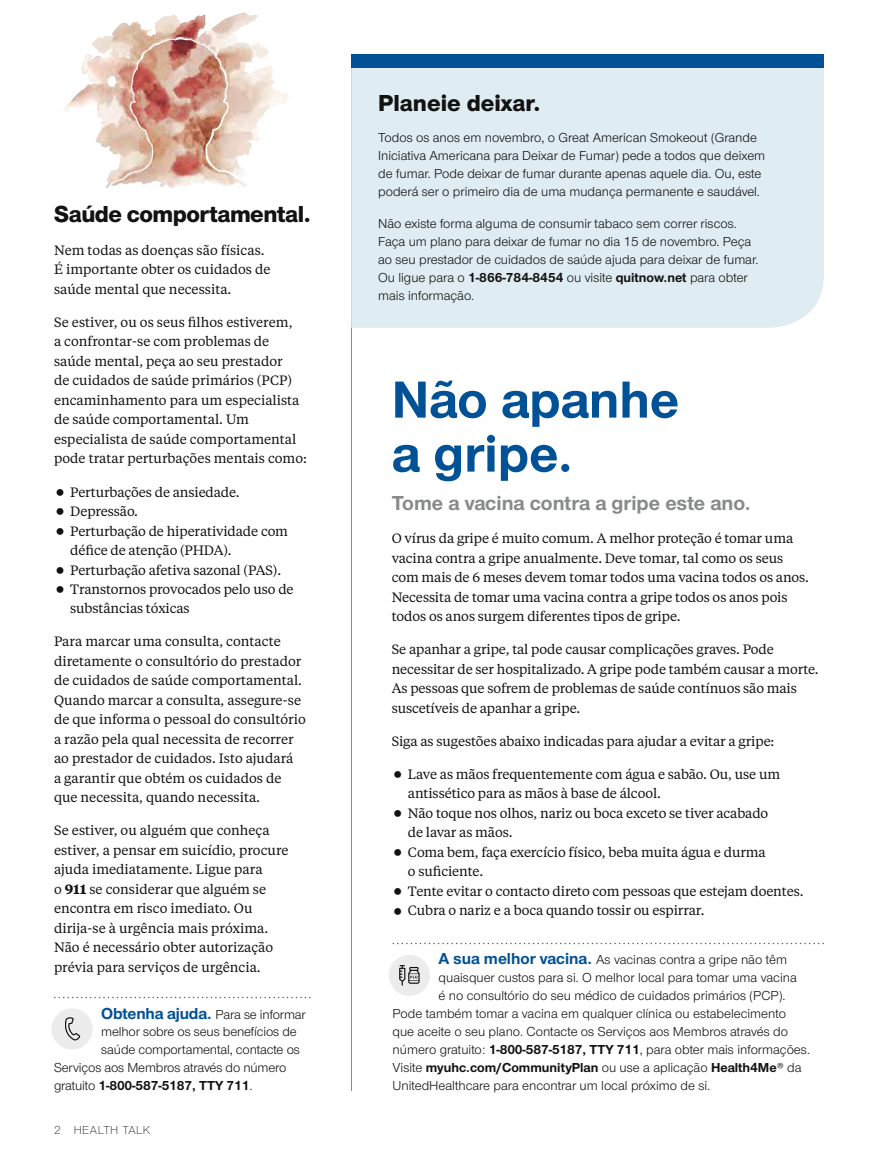
<style>
.page{position:relative;width:878px;height:1161px;background:#fff}
.page>*{position:absolute;margin:0;border:0;box-sizing:border-box;transform-origin:0 0}
.t1{font:700 54px/54px "UHC Sans";color:#005195}
.t2{font:800 24px "UHC Sans";letter-spacing:-.015em;color:#121212}
.t3{font:700 21px "UHC Sans";color:#888a8a}
.t4{font:13.5px/19.5px "UHC Serif Text";color:#121212}
.t5{font:13.5px/18px "UHC Sans";color:#121212}
.t6{font:700 13.5px "UHC Sans";color:#121212}
.t7{font:300 12px "UHC Sans";letter-spacing:.04em;color:#121212}
.s1{font-weight:700}
.s2{font-weight:700;font-size:16.5px;color:#005195}
.s3{font-weight:400}
</style>
<div class="page">
<hr style="left:351px;top:54px;width:1px;height:1037px;background:#888a8a">
<div style="left:351px;top:68px;width:473px;height:260px;background:#dfecf1"></div>
<svg style="left:104px;top:12px;width:184px;height:176px"></svg>
<svg style="left:243px;top:15px;width:15px;height:18px"></svg>
<svg style="left:95px;top:96px;width:193px;height:90px"></svg>
<svg style="left:92px;top:36px;width:21px;height:18px"></svg>
<svg style="left:234px;top:42px;width:34px;height:14px"></svg>
<svg style="left:392px;top:943px;width:432px;height:1px"></svg>
<div style="left:389px;top:955px;width:41px;height:41px;background:#ebeceb;border-radius:50%"></div>
<svg style="left:399px;top:965px;width:20px;height:21px"></svg>
<svg style="left:54px;top:997px;width:256px;height:1px"></svg>
<div style="left:51px;top:1008px;width:42px;height:42px;background:#ebeceb;border-radius:50%"></div>
<svg style="left:65px;top:1017px;width:15px;height:24px"></svg>
<div style="left:351px;top:54px;width:473px;height:14px;background:#005195"></div>
<img style="left:181px;top:13px;width:62px;height:27px">
<img style="left:131px;top:40px;width:45px;height:95px">
<img style="left:63px;top:50px;width:41px;height:64px">
<img style="left:252px;top:49px;width:17px;height:11px">
<h2 class="t2" style="left:54px;top:197px;width:258px">Saúde comportamental.</h2>
<p class="t4" style="left:54px;top:240px;width:218px">Nem todas as doenças são físicas.<br>É importante obter os cuidados de saúde mental que necessita.</p>
<p class="t4" style="left:54px;top:312px;width:254px">Se estiver, ou os seus filhos estiverem,<br>a confrontar-se com problemas de saúde mental, peça ao seu prestador<br>de cuidados de saúde primários (PCP) encaminhamento para um especialista de saúde comportamental. Um especialista de saúde comportamental pode tratar perturbações mentais como:</p>
<p class="t4" style="left:70px;top:481px;width:225px">Perturbações de ansiedade.<br>Depressão.<br>Perturbação de hiperatividade com défice de atenção (PHDA).<br>Perturbação afetiva sazonal (PAS).<br>Transtornos provocados pelo uso de substâncias tóxicas</p>
<p class="t4" style="left:54px;top:631px;width:253px">Para marcar uma consulta, contacte diretamente o consultório do prestador de cuidados de saúde comportamental.<br>Quando marcar a consulta, assegure-se de que informa o pessoal do consultório a razão pela qual necessita de recorrer ao prestador de cuidados. Isto ajudará<br>a garantir que obtém os cuidados de que necessita, quando necessita.</p>
<p class="t4" style="left:54px;top:820px;width:236px">Se estiver, ou alguém que conheça estiver, a pensar em suicídio, procure ajuda imediatamente. Ligue para<br>o <span class="s1">911</span> se considerar que alguém se encontra em risco imediato. Ou dirija-se à urgência mais próxima.<br>Não é necessário obter autorização prévia para serviços de urgência.</p>
<p class="t5" style="left:101px;top:1005px;width:206px"><span class="s2">Obtenha ajuda.</span> Para se informar</p>
<p class="t5" style="left:101px;top:1023px;width:197px">melhor sobre os seus benefícios de</p>
<p class="t5" style="left:101px;top:1041px;width:200px">saúde comportamental, contacte os</p>
<p class="t5" style="left:54px;top:1059px;width:234px">Serviços aos Membros através do número</p>
<p class="t6" style="left:54px;top:1077px;width:200px"><span class="s3">gratuito</span> 1-800-587-5187, TTY 711<span class="s3">.</span></p>
<p class="t7" style="left:54px;top:1122px;width:98px">2 HEALTH TALK</p>
<h2 class="t2" style="left:378px;top:86px;width:164px">Planeie deixar.</h2>
<p class="t5" style="left:378px;top:128px;width:388px">Todos os anos em novembro, o Great American Smokeout (Grande Iniciativa Americana para Deixar de Fumar) pede a todos que deixem de fumar. Pode deixar de fumar durante apenas aquele dia. Ou, este poderá ser o primeiro dia de uma mudança permanente e saudável.</p>
<p class="t5" style="left:378px;top:214px;width:382px">Não existe forma alguma de consumir tabaco sem correr riscos.<br>Faça um plano para deixar de fumar no dia 15 de novembro. Peça ao seu prestador de cuidados de saúde ajuda para deixar de fumar.<br>Ou ligue para o <span class="s1">1-866-784-8454</span> ou visite <span class="s1">quitnow.net</span> para obter mais informação.</p>
<h1 class="t1" style="left:392px;top:371px;width:289px">Não apanhe a gripe.</h1>
<h3 class="t3" style="left:392px;top:489px;width:360px">Tome a vacina contra a gripe este ano.</h3>
<p class="t4" style="left:392px;top:528px;width:419px">O vírus da gripe é muito comum. A melhor proteção é tomar uma vacina contra a gripe anualmente. Deve tomar, tal como os seus com mais de 6 meses devem tomar todos uma vacina todos os anos.<br>Necessita de tomar uma vacina contra a gripe todos os anos pois todos os anos surgem diferentes tipos de gripe.</p>
<p class="t4" style="left:392px;top:639px;width:428px">Se apanhar a gripe, tal pode causar complicações graves. Pode necessitar de ser hospitalizado. A gripe pode também causar a morte.<br>As pessoas que sofrem de problemas de saúde contínuos são mais suscetíveis de apanhar a gripe.</p>
<p class="t4" style="left:392px;top:731px;width:384px">Siga as sugestões abaixo indicadas para ajudar a evitar a gripe:</p>
<p class="t4" style="left:408px;top:764px;width:397px">Lave as mãos frequentemente com água e sabão. Ou, use um antissético para as mãos à base de álcool.<br>Não toque nos olhos, nariz ou boca exceto se tiver acabado<br>de lavar as mãos.<br>Coma bem, faça exercício físico, beba muita água e durma<br>o suficiente.<br>Tente evitar o contacto direto com pessoas que estejam doentes.<br>Cubra o nariz e a boca quando tossir ou espirrar.</p>
<p class="t5" style="left:438px;top:951px;width:350px"><span class="s2">A sua melhor vacina.</span> As vacinas contra a gripe não têm</p>
<p class="t5" style="left:438px;top:969px;width:359px">quaisquer custos para si. O melhor local para tomar uma vacina</p>
<p class="t5" style="left:438px;top:987px;width:348px">é no consultório do seu médico de cuidados primários (PCP).</p>
<p class="t5" style="left:392px;top:1005px;width:395px">Pode também tomar a vacina em qualquer clínica ou estabelecimento</p>
<p class="t5" style="left:392px;top:1023px;width:397px">que aceite o seu plano. Contacte os Serviços aos Membros através do</p>
<p class="t5" style="left:392px;top:1041px;width:419px">número gratuito: <span class="s1">1-800-587-5187, TTY 711</span>, para obter mais informações.</p>
<p class="t6" style="left:392px;top:1059px;width:410px"><span class="s3">Visite</span> myuhc.com/CommunityPlan <span class="s3">ou use a aplicação</span> Health4Me<span class="s3">® da</span></p>
<p class="t5" style="left:392px;top:1077px;width:319px">UnitedHealthcare para encontrar um local próximo de si.</p>
</div>
